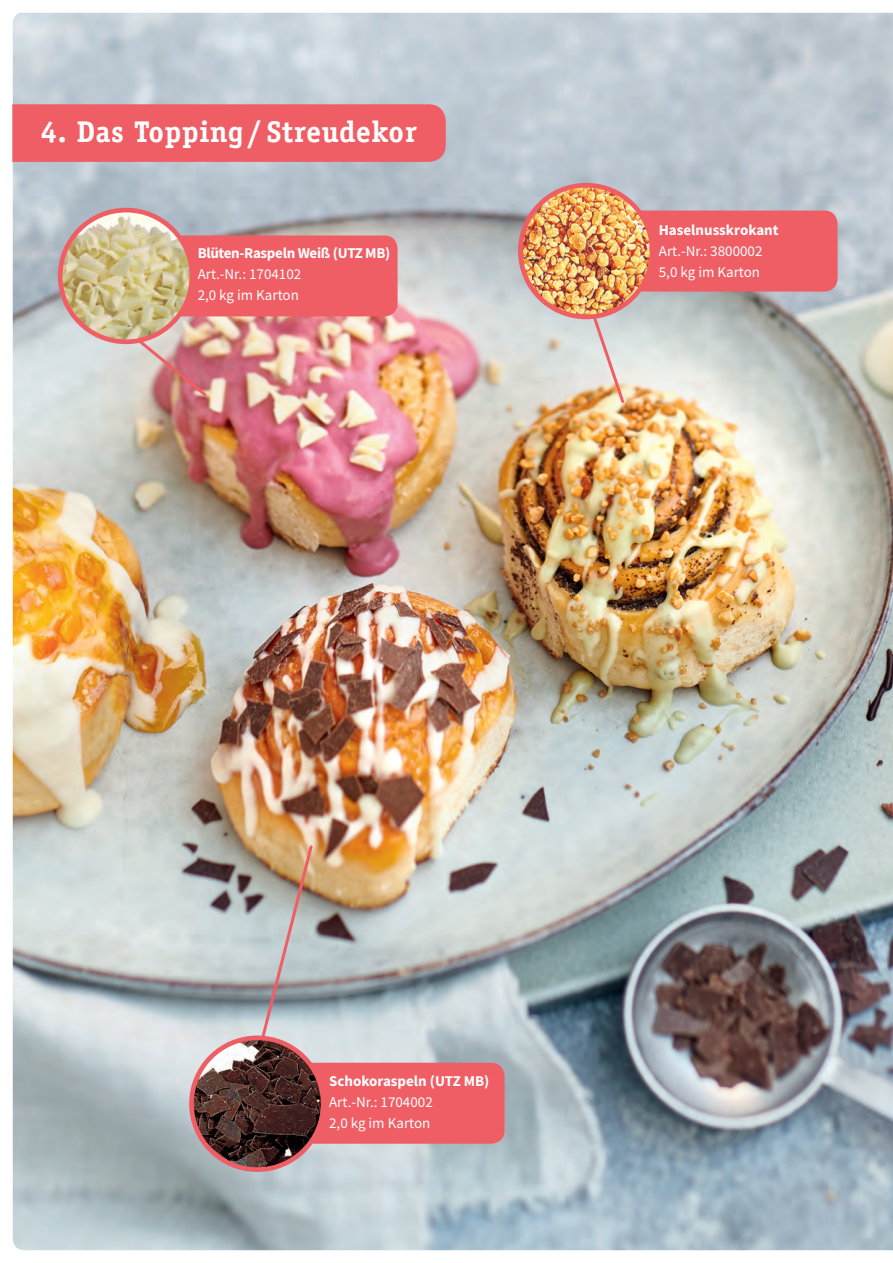
<style>
.page{position:relative;width:893px;height:1263px;background:#fff}
.page>*{position:absolute;margin:0;border:0;box-sizing:border-box;transform-origin:0 0}
.t1{font:700 30px "Officina Serif LT";letter-spacing:.02em;color:#fff}
.t2{font:15px/21px "Source Sans Pro";color:#fff}
.t3{font:700 15px "Source Sans Pro";color:#fff}
.t4{font:700 15px "Source Sans Pro";letter-spacing:-.02em;color:#fff}
</style>
<div class="page">
<img style="left:13px;top:13px;width:880px;height:1237px">
<div style="left:12px;top:104px;width:434px;height:58px;background:#f05e65"></div>
<div style="left:181px;top:235px;width:217px;height:81px;background:#f05e65"></div>
<div style="left:58px;top:208px;width:136px;height:136px;background:#f05e65;border-radius:50%"></div>
<img style="left:63px;top:212px;width:127px;height:127px;border-radius:64px">
<div style="left:312px;top:1063px;width:193px;height:81px;background:#f05e65"></div>
<svg style="left:189px;top:1035px;width:136px;height:137px;background:#e86168"></svg>
<img style="left:194px;top:1040px;width:127px;height:127px;border-radius:64px">
<div style="left:641px;top:211px;width:197px;height:81px;background:#f05e65"></div>
<div style="left:518px;top:183px;width:136px;height:136px;background:#f05e65;border-radius:50%"></div>
<img style="left:523px;top:188px;width:127px;height:127px;border-radius:64px">
<svg style="left:259px;top:843px;width:56px;height:198px;background:#b8b0a9"></svg>
<svg style="left:135px;top:337px;width:74px;height:62px;background:#ce9392"></svg>
<svg style="left:590px;top:313px;width:36px;height:92px;background:#e0ccc1"></svg>
<h1 class="t1" style="left:40px;top:114px;width:378px">4. Das Topping / Streudekor</h1>
<p class="t4" style="left:198px;top:243px;width:194px">Blüten-Raspeln Weiß (UTZ MB)</p>
<p class="t2" style="left:198px;top:264px;width:105px">Art.-Nr.: 1704102<br>2,0 kg im Karton</p>
<p class="t3" style="left:659px;top:219px;width:121px">Haselnusskrokant</p>
<p class="t2" style="left:659px;top:240px;width:105px">Art.-Nr.: 3800002<br>5,0 kg im Karton</p>
<p class="t3" style="left:329px;top:1071px;width:162px">Schokoraspeln (UTZ MB)</p>
<p class="t2" style="left:329px;top:1092px;width:105px">Art.-Nr.: 1704002<br>2,0 kg im Karton</p>
</div>
